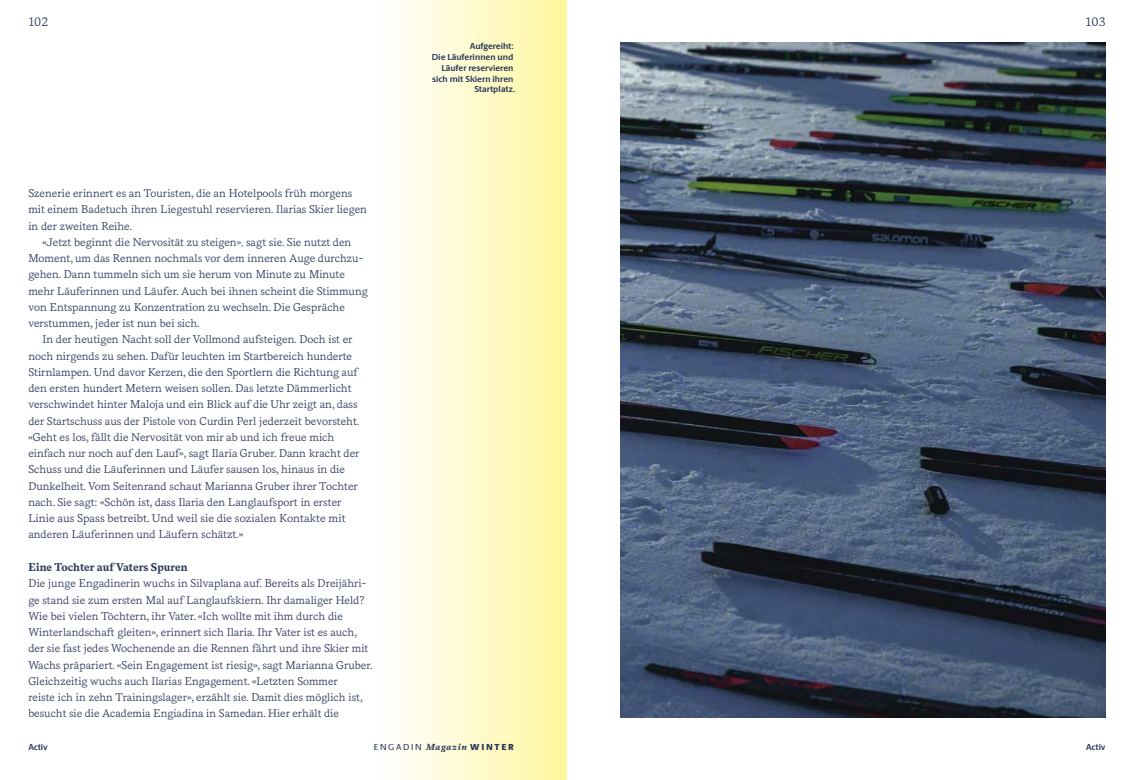
<style>
.page{position:relative;width:1134px;height:780px;background:#fff}
.page>*{position:absolute;margin:0;border:0;box-sizing:border-box;transform-origin:0 0}
.t1{font:12.5px "Messina Serif";color:#2a385a}
.t2{font:11.25px/16.2px "Messina Serif";color:#2a385a}
.t3{font:700 11.25px "Messina Serif";color:#2a385a}
.t4{font:11.12px/16.2px "Messina Serif";color:#2a385a}
.t5{font:700 8.75px/10.9px "Berlingske Sans";color:#2a385a;text-align:right}
.t6{font:500 8.75px "Berlingske Sans";letter-spacing:.19em;color:#2a385a}
.s1{font-size:8.75px}
.s2{font-size:11.12px}
.s3{font-family:"Messina Serif";font-weight:700;font-style:italic}
.s4{font-weight:900}
</style>
<div class="page">
<div style="left:383px;top:0;width:184px;height:780px;background:linear-gradient(to right,#fffefe,#fff79d)"></div>
<img style="left:620px;top:43px;width:486px;height:674px">
<p class="t1" style="left:28px;top:12px;width:22px">102</p>
<p class="t1" style="left:1086px;top:12px;width:21px">103</p>
<p class="t2" style="left:28px;top:185px;width:340px">Szenerie erinnert es an Touristen, die an Hotelpools früh morgens mit einem Badetuch ihren Liegestuhl reservieren. Ilarias Skier liegen in der zweiten Reihe.</p>
<p class="t2" style="left:28px;top:233px;width:341px;text-indent:14px">«Jetzt beginnt die Nervosität zu steigen»<span class="s1">,</span> sagt sie. Sie nutzt den Moment, um das Rennen nochmals vor dem inneren Auge durchzu&shy;gehen. Dann tummeln sich um sie herum von Minute zu Minute mehr Läuferinnen und Läufer. Auch bei ihnen scheint die Stimmung von Entspannung zu Konzentration zu wechseln. Die Gespräche verstummen, jeder ist nun bei sich.</p>
<p class="t2" style="left:28px;top:331px;width:333px;text-indent:14px">In der heutigen Nacht soll der Vollmond aufsteigen. Doch ist er noch nirgends zu sehen. Dafür leuchten im Startbereich hunderte Stirnlampen. Und davor Kerzen, die den Sportlern die Richtung auf den ersten hundert Metern weisen sollen. Das letzte Dämmerlicht verschwindet hinter Maloja und ein Blick auf die Uhr zeigt an, dass der Startschuss aus der Pistole von Curdin Perl jederzeit bevorsteht. «Geht es los, fällt die Nervosität von mir ab und ich freue mich einfach nur noch auf den Lauf», sagt Ilaria Gruber. Dann kracht der Schuss und die Läuferinnen und Läufer sausen los, hinaus in die Dunkelheit. Vom Seitenrand schaut Marianna Gruber ihrer Tochter nach. Sie sagt: «Schön ist, dass Ilaria den Langlaufsport in erster Linie aus Spass betreibt. Und weil sie die sozialen Kontakte mit anderen Läuferinnen und Läufern schätzt.»</p>
<p class="t3" style="left:28px;top:558px;width:161px">Eine Tochter auf Vaters Spuren</p>
<p class="t2" style="left:28px;top:575px;width:346px">Die junge Engadinerin wuchs in Silvaplana auf. Bereits als Dreijähri&shy;ge stand sie zum ersten Mal auf Langlaufskiern. Ihr damaliger Held?<br>Wie bei vielen Töchtern, ihr Vater. «Ich wollte mit ihm durch die Winterlandschaft gleiten», erinnert sich Ilaria. Ihr Vater ist es auch, der sie fast jedes Wochenende an die Rennen fährt und ihre Skier mit Wachs präpariert. «Sein Engagement ist riesig», sagt Marianna Gruber.<br>Gleichzeitig wuchs auch Ilarias Engagement. «Letzten <span class="s2">Sommer</span></p>
<p class="t4" style="left:28px;top:688px;width:336px">reiste ich in zehn Trainingslager», erzählt sie. Damit dies möglich ist, besucht sie die Academia Engiadina in Samedan. Hier erhält die</p>
<p class="t5" style="left:432px;top:41px;width:85px">Aufgereiht:<br>Die Läuferinnen und<br>Läufer reservieren sich mit Skiern ihren<br>Startplatz.</p>
<p class="t6" style="left:374px;top:739px;width:142px">ENGADIN <span class="s3">Magazin</span> <span class="s4">WINTER</span></p>
<p class="t5" style="left:28px;top:741px;width:21px">Activ</p>
<p class="t5" style="left:1086px;top:741px;width:21px">Activ</p>
</div>
